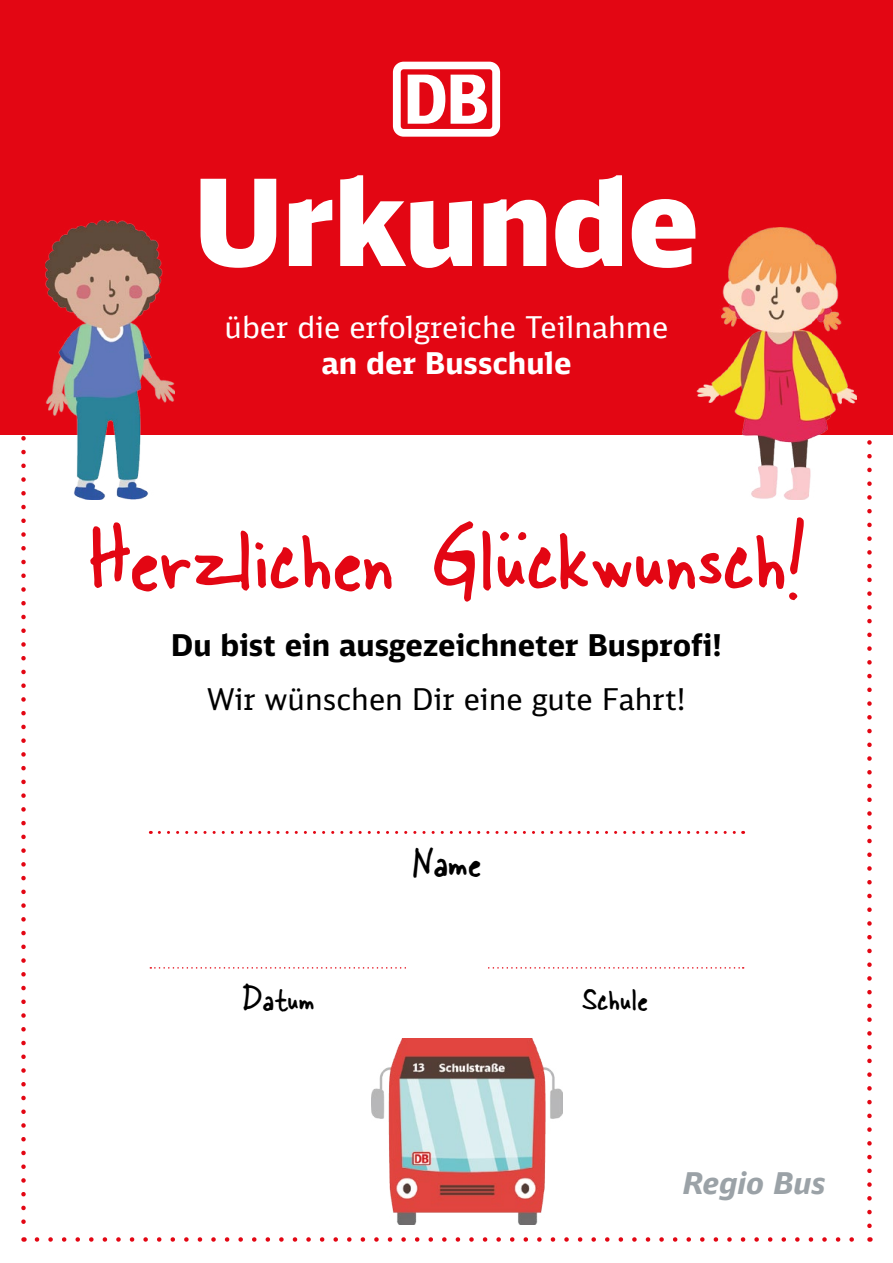
<style>
.page{position:relative;width:893px;height:1263px;background:#fff}
.page>*{position:absolute;margin:0;border:0;box-sizing:border-box;transform-origin:0 0}
.t1{font:900 120px "DB Head";color:#fff}
.t2{font:45px "Skippy Sharpie";color:#000}
.t3{font:36px "Skippy Sharpie";color:#000}
.t4{font:700 30px "DB Sans";color:#000}
.t5{font:30px "DB Sans";color:#fff}
.t6{font:30px "DB Sans";color:#000}
.t7{font:700 30px "DB Sans";color:#fff}
.t8{font:italic 700 30px "DB Sans Alternate";color:#9ba2a7}
</style>
<div class="page">
<svg style="left:37px;top:1237px;width:817px;height:5px"></svg>
<svg style="left:21px;top:436px;width:5px;height:806px"></svg>
<svg style="left:867px;top:440px;width:5px;height:786px"></svg>
<div style="left:0;top:0;width:893px;height:435px;background:#e30613"></div>
<img style="left:46px;top:221px;width:128px;height:279px">
<img style="left:696px;top:227px;width:161px;height:272px">
<svg style="left:90px;top:517px;width:714px;height:85px"></svg>
<svg style="left:159px;top:831px;width:585px;height:3px"></svg>
<svg style="left:150px;top:967px;width:594px;height:2px"></svg>
<div style="left:408px;top:939px;width:77px;height:88px;background:#fff"></div>
<img style="left:371px;top:1038px;width:191px;height:186px">
<svg style="left:393px;top:62px;width:107px;height:75px"></svg>
<h1 class="t1" style="left:194px;top:145px;width:507px">Urkunde</h1>
<p class="t5" style="left:225px;top:309px;width:445px">über die erfolgreiche Teilnahme</p>
<p class="t7" style="left:321px;top:344px;width:252px">an der Busschule</p>
<p class="t4" style="left:171px;top:626px;width:553px">Du bist ein ausgezeichneter Busprofi!</p>
<p class="t6" style="left:207px;top:680px;width:481px">Wir wünschen Dir eine gute Fahrt!</p>
<h2 class="t2" style="left:412px;top:825px;width:71px">Name</h2>
<p class="t3" style="left:242px;top:969px;width:74px">Datum</p>
<p class="t3" style="left:582px;top:969px;width:68px">Schule</p>
<p class="t8" style="left:683px;top:1164px;width:145px">Regio Bus</p>
</div>
